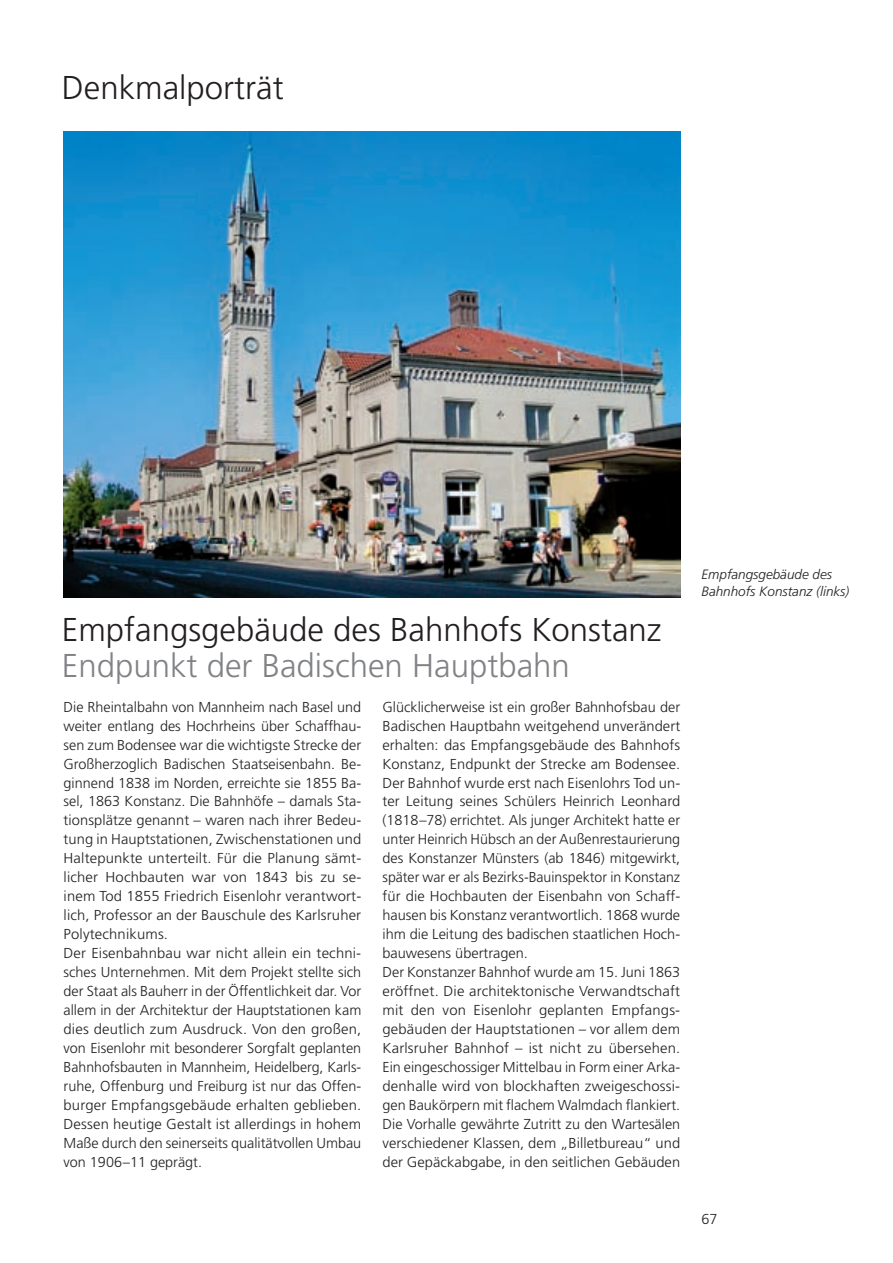
<style>
.page{position:relative;width:893px;height:1263px;background:#fff}
.page>*{position:absolute;margin:0;border:0;box-sizing:border-box;transform-origin:0 0}
.t1{font:300 33px "Frutiger";color:#231f20}
.t2{font:300 33px "Frutiger";color:#808285}
.t3{font:300 14.4px/19px "Frutiger";color:#231f20}
.t4{font:italic 300 13.5px/17.2px "Frutiger";color:#231f20}
</style>
<div class="page">
<div style="left:62px;top:74px;width:618px;height:341px;background:linear-gradient(to right,#fff,#fff)"></div>
<div style="left:62px;top:74px;width:618px;height:51px;background:#fff"></div>
<img style="left:64px;top:132px;width:616px;height:465px">
<h1 class="t1" style="left:62px;top:74px;width:223px">Denkmalporträt</h1>
<h1 class="t1" style="left:62px;top:616px;width:601px">Empfangsgebäude des Bahnhofs Konstanz</h1>
<h1 class="t2" style="left:62px;top:652px;width:509px">Endpunkt der Badischen Hauptbahn</h1>
<p class="t3" style="left:64px;top:698px;width:299px">Die Rheintalbahn von Mannheim nach Basel und weiter entlang des Hochrheins über Schaffhau&shy;sen zum Bodensee war die wichtigste Strecke der Großherzoglich Badischen Staatseisenbahn. Be&shy;ginnend 1838 im Norden, erreichte sie 1855 Ba&shy;sel, 1863 Konstanz. Die Bahnhöfe – damals Sta&shy;tionsplätze genannt – waren nach ihrer Bedeu&shy;tung in Hauptstationen, Zwischenstationen und Haltepunkte unterteilt. Für die Planung sämt - li cher Hochbauten war von 1843 bis zu se&shy;inem Tod 1855 Friedrich Eisenlohr verantwort&shy;lich, Professor an der Bauschule des Karlsruher Polytechnikums.<br>Der Eisenbahnbau war nicht allein ein techni&shy;sches Unternehmen. Mit dem Projekt stellte sich der Staat als Bauherr in der Öffentlichkeit dar. Vor allem in der Architektur der Hauptstationen kam dies deutlich zum Ausdruck. Von den großen, von Eisenlohr mit besonderer Sorgfalt geplanten Bahnhofsbauten in Mannheim, Heidelberg, Karls&shy;ruhe, Offenburg und Freiburg ist nur das Offen&shy;burger Empfangsgebäude erhalten geblieben.<br>Dessen heutige Gestalt ist allerdings in hohem Maße durch den seinerseits qualitätvollen Umbau von 1906–11 geprägt.</p>
<p class="t3" style="left:382px;top:698px;width:299px">Glücklicherweise ist ein großer Bahnhofsbau der Badischen Hauptbahn weitgehend unverändert erhalten: das Empfangsgebäude des Bahnhofs Konstanz, Endpunkt der Strecke am Bodensee.<br>Der Bahnhof wurde erst nach Eisenlohrs Tod un&shy;ter Leitung seines Schülers Heinrich Leonhard (1818–78) errichtet. Als junger Architekt hatte er unter Heinrich Hübsch an der Außenrestaurierung des Konstanzer Münsters (ab 1846) mitgewirkt, später war er als Bezirks-Bauinspektor in Konstanz für die Hochbauten der Eisenbahn von Schaff&shy;hausen bis Konstanz verantwortlich. 1868 wurde ihm die Leitung des badischen staatlichen Hoch&shy;bauwesens übertragen.<br>Der Konstanzer Bahnhof wurde am 15. Juni 1863 eröffnet. Die architektonische Verwandtschaft mit den von Eisenlohr geplanten Empfangs - gebäuden der Hauptstationen – vor allem dem Karlsruher Bahnhof – ist nicht zu übersehen.<br>Ein eingeschos siger Mittelbau in Form einer Arka - denhalle wird von blockhaften zweigeschossi&shy;gen Baukörpern mit flachem Walmdach flankiert.<br>Die Vorhalle gewährte Zutritt zu den Wartesälen verschiedener Klassen, dem „Billetbureau“ und der Gepäck abgabe, in den seitlichen Gebäuden</p>
<p class="t4" style="left:701px;top:567px;width:149px">Empfangsgebäude des<br>Bahnhofs Konstanz (links)</p>
<p class="t3" style="left:701px;top:1211px;width:18px">67</p>
</div>
